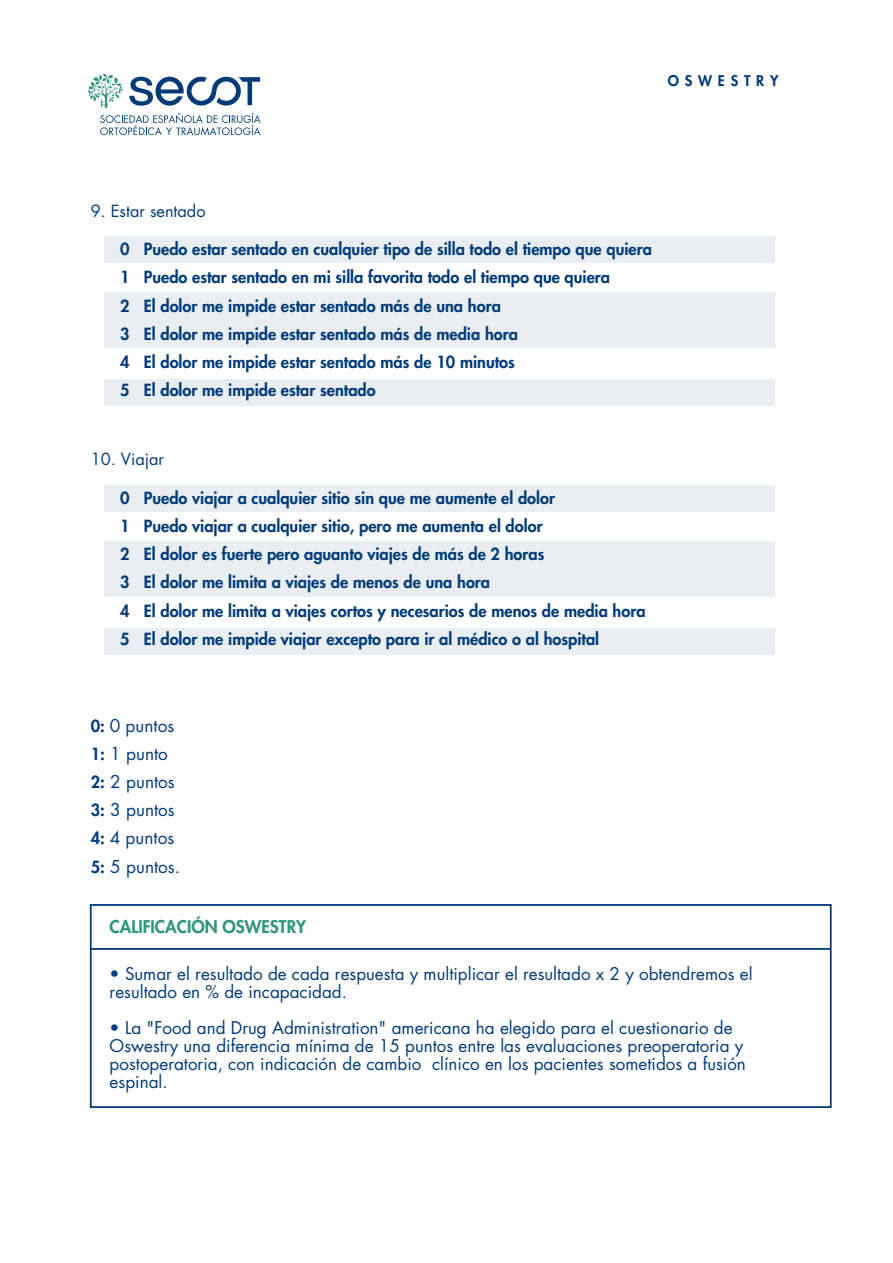
<style>
.page{position:relative;width:893px;height:1263px;background:#fff}
.page>*{position:absolute;margin:0;border:0;box-sizing:border-box;transform-origin:0 0}
.t1{font:17.25px/28.2px "Futura Std";color:#003b78}
.t2{font:17.1px/18px "Futura Std";color:#003b78}
.t3{font:800 17.1px "Futura Std";color:#2f947e}
.t4{font:800 16.35px/28.2px "Futura Std";color:#003b78}
.t5{font:16.35px "Futura Std";color:#003b78}
.t6{font:800 14.4px "Futura Std";letter-spacing:.4em;color:#003b78}
.s1{font-weight:800;font-size:16.35px}
</style>
<div class="page">
<div style="left:104px;top:236px;width:671px;height:27px;background:#e9eef3"></div>
<div style="left:104px;top:293px;width:671px;height:55px;background:#e9eef3"></div>
<div style="left:104px;top:379px;width:671px;height:27px;background:#e9eef3"></div>
<div style="left:104px;top:485px;width:671px;height:27px;background:#e9eef3"></div>
<div style="left:104px;top:541px;width:671px;height:55px;background:#e9eef3"></div>
<div style="left:104px;top:628px;width:671px;height:27px;background:#e9eef3"></div>
<svg style="left:89px;top:74px;width:172px;height:61px"></svg>
<div style="left:90px;top:904px;width:742px;height:204px;border:2px solid #003b78"></div>
<hr style="left:91px;top:948px;width:740px;height:2px;background:#003b78">
<p class="t6" style="left:668px;top:71px;width:112px">OSWESTRY</p>
<p class="t5" style="left:91px;top:200px;width:116px">9. Estar sentado</p>
<p class="t4" style="left:120px;top:235px;width:533px">0 Puedo estar sentado en cualquier tipo de silla todo el tiempo que quiera 1 Puedo estar sentado en mi silla favorita todo el tiempo que quiera<br>2 El dolor me impide estar sentado más de una hora<br>3 El dolor me impide estar sentado más de media hora<br>4 El dolor me impide estar sentado más de 10 minutos<br>5 El dolor me impide estar sentado</p>
<p class="t5" style="left:91px;top:449px;width:75px">10. Viajar</p>
<p class="t4" style="left:120px;top:484px;width:527px">0 Puedo viajar a cualquier sitio sin que me aumente el dolor<br>1 Puedo viajar a cualquier sitio, pero me aumenta el dolor<br>2 El dolor es fuerte pero aguanto viajes de más de 2 horas<br>3 El dolor me limita a viajes de menos de una hora<br>4 El dolor me limita a viajes cortos y necesarios de menos de media hora 5 El dolor me impide viajar excepto para ir al médico o al hospital</p>
<p class="t1" style="left:91px;top:711px;width:91px"><span class="s1">0:</span> 0 puntos<br><span class="s1">1:</span> 1 punto<br><span class="s1">2:</span> 2 puntos<br><span class="s1">3:</span> 3 puntos<br><span class="s1">4:</span> 4 puntos<br><span class="s1">5:</span> 5 puntos.</p>
<p class="t3" style="left:110px;top:916px;width:198px">CALIFICACIÓN OSWESTRY</p>
<p class="t2" style="left:110px;top:965px;width:644px">• Sumar el resultado de cada respuesta y multiplicar el resultado x 2 y obtendremos el resultado en % de incapacidad.</p>
<p class="t2" style="left:110px;top:1019px;width:638px">• La "Food and Drug Administration" americana ha elegido para el cuestionario de Oswestry una diferencia mínima de 15 puntos entre las evaluaciones preoperatoria y postoperatoria, con indicación de cambio clínico en los pacientes sometidos a fusión espinal.</p>
</div>
